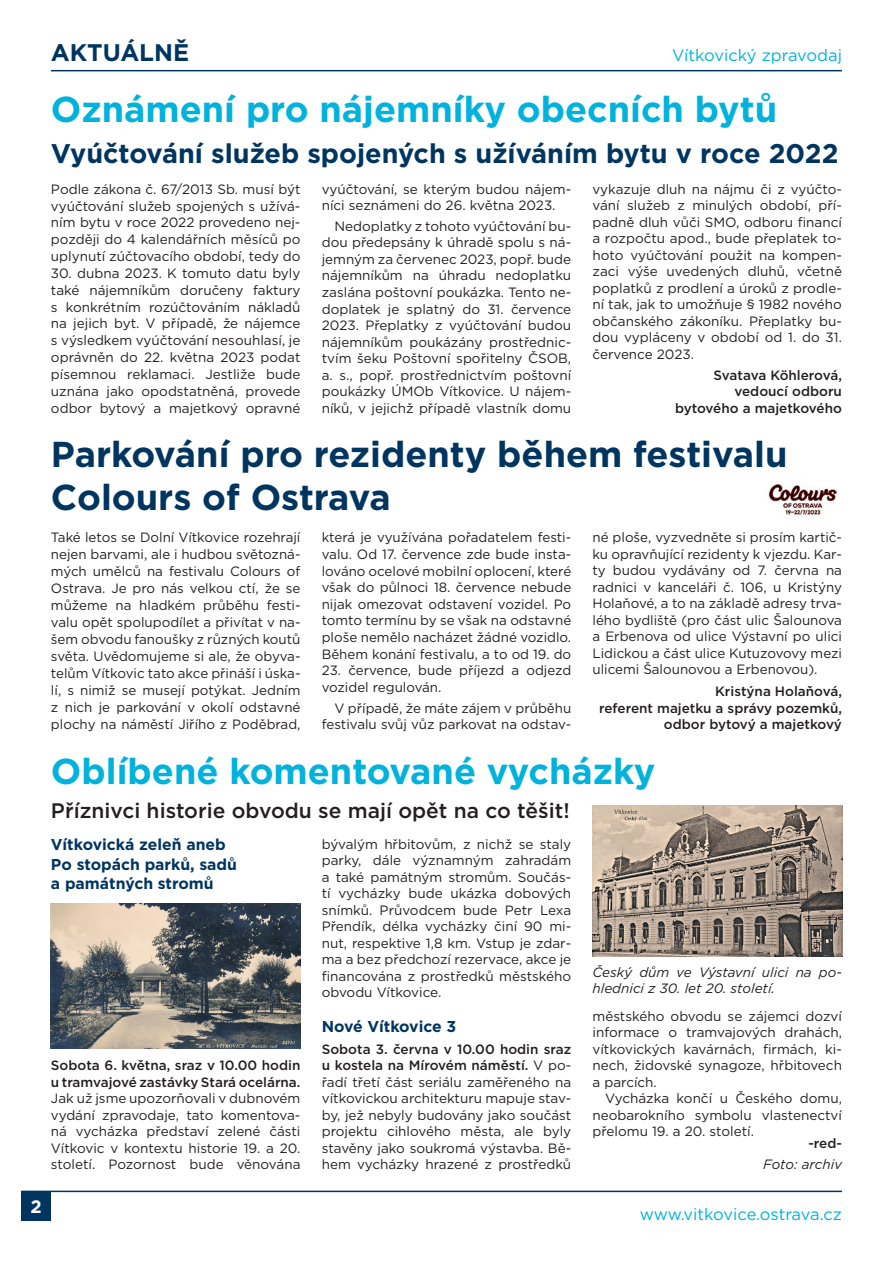
<style>
.page{position:relative;width:893px;height:1263px;background:#fff}
.page>*{position:absolute;margin:0;border:0;box-sizing:border-box;transform-origin:0 0}
.t1{font:700 36px "Gotham";color:#00b2dc}
.t2{font:700 36px/43.2px "Gotham";color:#003560}
.t3{font:700 27px "Gotham";color:#003560}
.t4{font:700 24px "Gotham";color:#003560}
.t5{font:500 21px "Gotham";color:#231f20}
.t6{font:700 18px "Gotham";color:#fff}
.t7{font:16.5px "Gotham";color:#00b2dc}
.t8{font:700 15.75px/19.5px "Gotham";color:#003560}
.t9{font:13.5px/16.5px "Gotham";color:#231f20;text-align:justify}
.t10{font:500 13.5px/16.5px "Gotham";color:#231f20;text-align:right}
.t11{font:italic 13.5px/16.5px "Gotham";color:#231f20}
.s1{font-weight:500}
</style>
<div class="page">
<hr style="left:51px;top:70px;width:791px;height:1px;background:#003560">
<hr style="left:21px;top:1191px;width:821px;height:1px;background:#003560">
<div style="left:21px;top:1191px;width:30px;height:29px;background:#003560"></div>
<img style="left:592px;top:806px;width:250px;height:151px">
<img style="left:51px;top:904px;width:249px;height:144px">
<img style="left:768px;top:484px;width:69px;height:31px">
<h3 class="t4" style="left:51px;top:44px;width:140px">AKTUÁLNĚ</h3>
<p class="t7" style="left:672px;top:49px;width:171px">Vítkovický zpravodaj</p>
<h1 class="t1" style="left:51px;top:97px;width:728px">Oznámení pro nájemníky obecních bytů</h1>
<h2 class="t3" style="left:51px;top:144px;width:789px">Vyúčtování služeb spojených s užíváním bytu v roce 2022</h2>
<p class="t9" style="left:51px;top:181px;width:251px">Podle zákona č. 67/2013 Sb. musí být vyúčtování služeb spojených s užívá&shy;ním bytu v roce 2022 provedeno nej&shy;později do 4 kalendářních měsíců po uplynutí zúčtovacího období, tedy do</p>
<p class="t9" style="left:51px;top:265px;width:251px">30. dubna 2023. K tomuto datu byly také nájemníkům doručeny faktury s konkrétním rozúčtováním nákladů na jejich byt. V případě, že nájemce s výsledkem vyúčtování nesouhlasí, je oprávněn do 22. května 2023 podat písemnou reklamaci. Jestliže bude uznána jako opodstatněná, provede odbor bytový a majetkový opravné</p>
<p class="t9" style="left:592px;top:181px;width:251px">vykazuje dluh na nájmu či z vyúčto&shy;vání služeb z minulých období, pří&shy;padně dluh vůči SMO, odboru financí a rozpočtu apod., bude přeplatek to&shy;hoto vyúčtování použit na kompen&shy;zaci výše uvedených dluhů, včetně poplatků z prodlení a úroků z prodle&shy;ní tak, jak to umožňuje § 1982 nového občanského zákoníku. Přeplatky bu&shy;dou vypláceny v období od 1. do 31. července 2023.</p>
<p class="t10" style="left:675px;top:367px;width:168px">Svatava Köhlerová, vedoucí odboru bytového a majetkového</p>
<h1 class="t2" style="left:51px;top:435px;width:738px">Parkování pro rezidenty během festivalu<br>Colours of Ostrava</h1>
<p class="t9" style="left:51px;top:530px;width:251px;line-height:17px">Také letos se Dolní Vítkovice rozehrají nejen barvami, ale i hudbou světozná&shy;mých umělců na festivalu Colours of Ostrava. Je pro nás velkou ctí, že se můžeme na hladkém průběhu festi&shy;valu opět spolupodílet a přivítat v na&shy;šem obvodu fanoušky z různých koutů světa. Uvědomujeme si ale, že obyva&shy;telům Vítkovic tato akce přináší i úska&shy;lí, s nimiž se musejí potýkat. Jedním z nich je parkování v okolí odstavné plochy na náměstí Jiřího z Poděbrad,</p>
<p class="t9" style="left:322px;top:530px;width:251px">která je využívána pořadatelem festi&shy;valu. Od 17. července zde bude insta&shy;lováno ocelové mobilní oplocení, které však do půlnoci 18. července nebude nijak omezovat odstavení vozidel. Po tomto termínu by se však na odstavné ploše nemělo nacházet žádné vozidlo.<br>Během konání festivalu, a to od 19. do</p>
<p class="t9" style="left:322px;top:181px;width:251px">vyúčtování, se kterým budou nájem&shy;níci seznámeni do 26. května 2023.</p>
<p class="t9" style="left:322px;top:219px;width:251px;text-indent:13px">Nedoplatky z tohoto vyúčtování bu&shy;dou předepsány k úhradě spolu s ná&shy;jemným za červenec 2023, popř. bude nájemníkům na úhradu nedoplatku zaslána poštovní poukázka. Tento ne&shy;doplatek je splatný do 31. čer vence 2023. Přeplatky z vyúčtování budou nájemníkům poukázány prostřednic&shy;tvím šeku Poštovní spořitelny ČSOB, a. s., popř. prostřednictvím poštovní poukázky ÚMOb Vítkovice. U nájem&shy;níků, v jejichž případě vlastník domu</p>
<p class="t9" style="left:592px;top:530px;width:251px">né ploše, vyzvedněte si prosím kartič&shy;ku opravňující rezidenty k vjezdu. Kar&shy;ty budou vydávány od 7. června na radnici v kanceláři č. 106, u Kristýny Holaňové, a to na základě adresy trva&shy;lého bydliště (pro část ulic Šalounova a Erbenova od ulice Výstavní po ulici Lidickou a část ulice Kutuzovovy mezi ulicemi Šalounovou a Erbenovou).</p>
<p class="t10" style="left:599px;top:684px;width:244px">Kristýna Holaňová,<br>referent majetku a správy pozemků, odbor bytový a majetkový</p>
<h1 class="t1" style="left:51px;top:758px;width:606px">Oblíbené komentované vycházky</h1>
<p class="t9" style="left:322px;top:663px;width:251px">23. července, bude příjezd a odjezd vozidel regulován.</p>
<p class="t9" style="left:322px;top:700px;width:251px;text-align:right">V případě, že máte zájem v průběhu festivalu svůj vůz parkovat na odstav-</p>
<h3 class="t5" style="left:51px;top:803px;width:520px">Příznivci historie obvodu se mají opět na co těšit!</h3>
<p class="t8" style="left:51px;top:836px;width:188px">Vítkovická zeleň aneb<br>Po stopách parků, sadů a památných stromů</p>
<p class="t10" style="left:51px;top:1058px;width:251px;text-align:left">Sobota 6. května, sraz v 10.00 hodin u tramvajové zastávky Stará ocelárna.</p>
<p class="t9" style="left:51px;top:1091px;width:251px">Jak už jsme upozorňovali v dubnovém vydání zpravodaje, tato komentova&shy;ná vycházka představí zelené části Vítkovic v kontextu historie 19. a 20. století. Pozornost bude věnována</p>
<p class="t9" style="left:322px;top:836px;width:251px">bývalým hřbitovům, z nichž se staly parky, dále významným zahradám a také památným stromům. Součás&shy;tí vycházky bude ukázka dobových snímků. Průvodcem bude Petr Lexa Přendík, délka vycházky činí 90 mi&shy;nut, respektive 1,8 km. Vstup je zdar&shy;ma a bez předchozí rezervace, akce je financována z prostředků městského obvodu Vítkovice.</p>
<p class="t8" style="left:322px;top:1018px;width:136px">Nové Vítkovice 3</p>
<p class="t9" style="left:322px;top:1042px;width:251px"><span class="s1">Sobota 3. června v 10.00 hodin sraz u kos tela na Mírovém náměstí.</span> V po&shy;řadí třetí část seriálu zaměřeného na vítkovic kou architekturu mapuje stav&shy;by, jež nebyly budovány jako součást projektu cihlového města, ale byly stavěny jako soukromá výstavba. Bě&shy;hem vycházky hrazené z prostředků</p>
<p class="t11" style="left:592px;top:964px;width:251px">Český dům ve Výstavní ulici na po&shy;hlednici z 30. let 20. století.</p>
<p class="t9" style="left:592px;top:1008px;width:251px">městského obvodu se zájemci dozví informace o tramvajových drahách, vítkovických kavárnách, firmách, ki&shy;nech, židovské synagoze, hřbitovech a parcích.</p>
<p class="t9" style="left:592px;top:1091px;width:251px;text-indent:13px">Vycházka končí u Českého domu, neobarokního symbolu vlastenectví přelomu 19. a 20. století.</p>
<p class="t10" style="left:808px;top:1136px;width:35px">-red-</p>
<p class="t11" style="left:763px;top:1156px;width:80px">Foto: archiv</p>
<h3 class="t6" style="left:30px;top:1200px;width:13px">2</h3>
<p class="t7" style="left:640px;top:1208px;width:204px">www.vitkovice.ostrava.cz</p>
</div>
